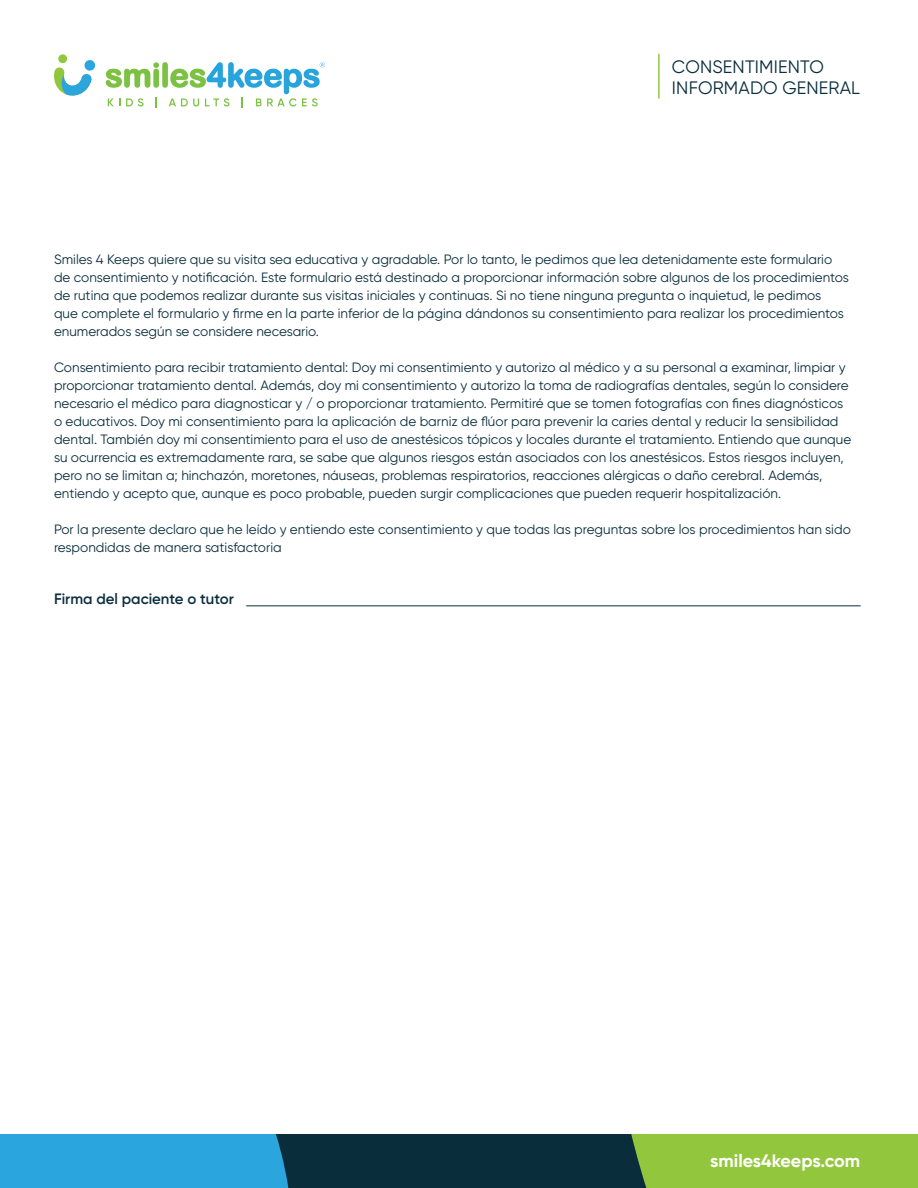
<style>
.page{position:relative;width:918px;height:1188px;background:#fff}
.page>*{position:absolute;margin:0;border:0;box-sizing:border-box;transform-origin:0 0}
.t1{font:18px/21.6px "Gilroy";letter-spacing:.01em;color:#0a2d3c}
.t2{font:700 18px "Gilroy";color:#fff}
.t3{font:600 15px "Gilroy";color:#0a2d3c}
.t4{font:13.5px/18px "Gilroy";color:#0a2d3c}
</style>
<div class="page">
<hr style="left:246px;top:605px;width:615px;height:1px;background:#0a2d3c">
<div style="left:0;top:1134px;width:918px;height:54px;background:#0a2d3c"></div>
<div style="left:0;top:1134px;width:289px;height:54px;background:#2ba5de"></div>
<div style="left:631px;top:1134px;width:287px;height:54px;background:#92c73d"></div>
<svg style="left:54px;top:54px;width:42px;height:42px"></svg>
<svg style="left:106px;top:62px;width:219px;height:46px"></svg>
<hr style="left:658px;top:54px;width:2px;height:44px;background:#92c73d">
<h1 class="t1" style="left:672px;top:55px;width:190px">CONSENTIMIENTO<br>INFORMADO GENERAL</h1>
<p class="t4" style="left:54px;top:250px;width:797px">Smiles 4 Keeps quiere que su visita sea educativa y agradable. Por lo tanto, le pedimos que lea detenidamente este formulario de consentimiento y notificación. Este formulario está destinado a proporcionar información sobre algunos de los procedimientos de rutina que podemos realizar durante sus visitas iniciales y continuas. Si no tiene ninguna pregunta o inquietud, le pedimos<br>que complete el formulario y firme en la parte inferior de la página dándonos su consentimiento para realizar los procedimientos enumerados según se considere necesario.</p>
<p class="t4" style="left:54px;top:358px;width:799px">Consentimiento para recibir tratamiento dental: Doy mi consentimiento y autorizo al médico y a su personal a examinar, limpiar y proporcionar tratamiento dental. Además, doy mi consentimiento y autorizo la toma de radiografías dentales, según lo considere necesario el médico para diagnosticar y / o proporcionar tratamiento. Permitiré que se tomen fotografías con fines diagnósticos o educativos. Doy mi consentimiento para la aplicación de barniz de flúor para prevenir la caries dental y reducir la sensibilidad dental. También doy mi consentimiento para el uso de anestésicos tópicos y locales durante el tratamiento. Entiendo que aunque su ocurrencia es extremadamente rara, se sabe que algunos riesgos están asociados con los anestésicos. Estos riesgos incluyen, pero no se limitan a; hinchazón, moretones, náuseas, problemas respiratorios, reacciones alérgicas o daño cerebral. Además, entiendo y acepto que, aunque es poco probable, pueden surgir complicaciones que pueden requerir hospitalización.</p>
<p class="t4" style="left:54px;top:520px;width:798px">Por la presente declaro que he leído y entiendo este consentimiento y que todas las preguntas sobre los procedimientos han sido respondidas de manera satisfactoria</p>
<p class="t3" style="left:54px;top:589px;width:181px">Firma del paciente o tutor</p>
<h1 class="t2" style="left:710px;top:1149px;width:151px">smiles4keeps.com</h1>
</div>
